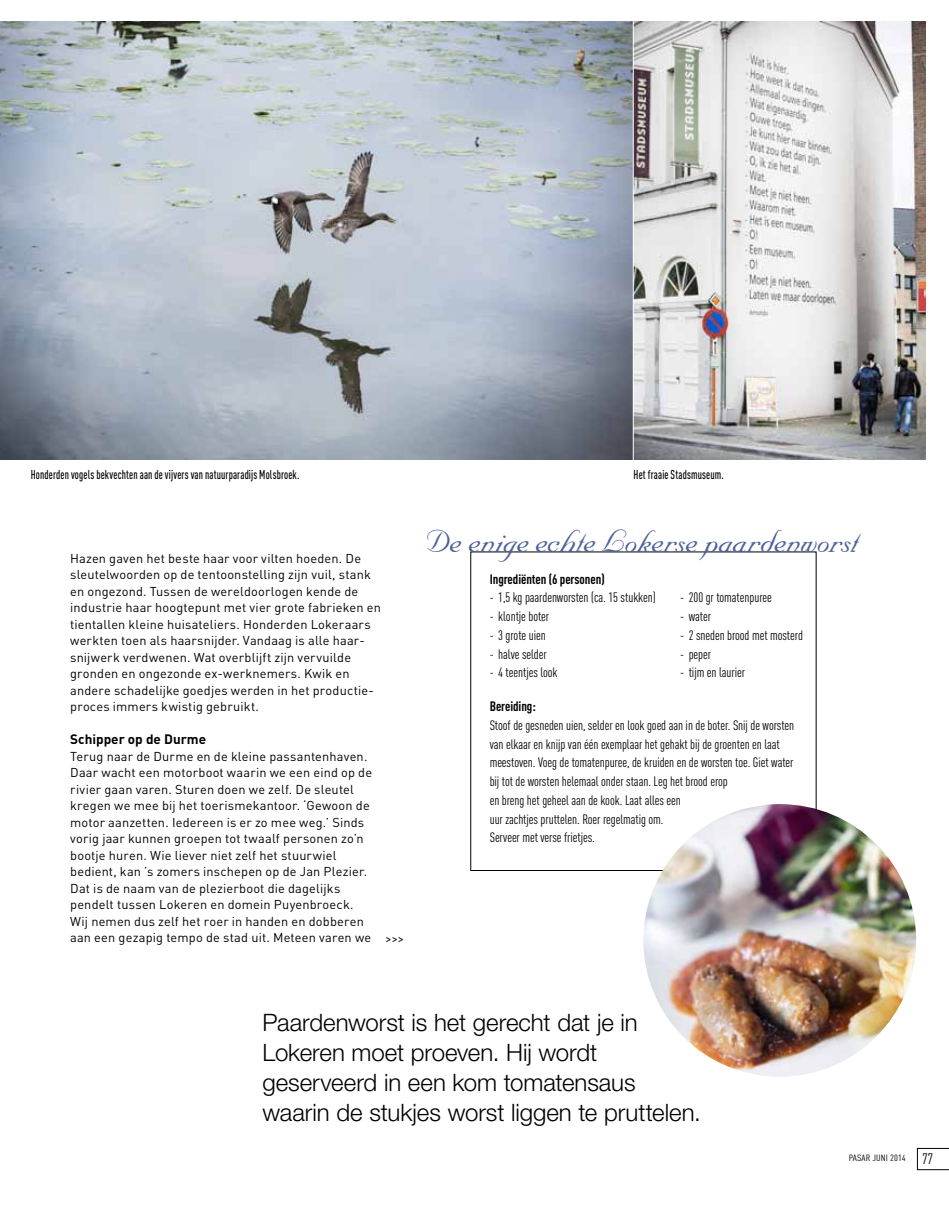
<style>
.page{position:relative;width:949px;height:1212px;background:#fff}
.page>*{position:absolute;margin:0;border:0;box-sizing:border-box;transform-origin:0 0}
.t1{font:37.5px "Nuptial Script LT Std";letter-spacing:-.01em;color:#4e6298}
.t2{font:300 24px/30px "Helvetica Neue LT Std";letter-spacing:-.005em;color:#000}
.t3{font:condensed 13.5px/18.8px "DINOT";letter-spacing:-.005em;color:#000}
.t4{font:700 condensed 13.5px "DINOT";letter-spacing:-.005em;color:#000}
.t5{font:700 13.5px "DINOT";color:#000}
.t6{font:12.75px/16.5px "DINOT";letter-spacing:.015em;color:#000}
.t7{font:500 condensed 12.75px "DINOT";letter-spacing:.015em;color:#000;scale:.85 1}
.t8{font:condensed 9px "DINOT";letter-spacing:.01em;color:#000;scale:1.2 1}
.s1{font-size:15px}
</style>
<div class="page">
<img style="left:1px;top:21px;width:631px;height:438px">
<img style="left:0;top:21px;width:1px;height:438px">
<img style="left:643px;top:804px;width:272px;height:273px">
<img style="left:633px;top:21px;width:292px;height:438px">
<svg style="left:916px;top:1148px;width:32px;height:22px"></svg>
<p class="t7" style="left:31px;top:466px;width:317px">Honderden vogels bekvechten aan de vijvers van natuurparadijs Molsbroek.</p>
<p class="t7" style="left:633px;top:466px;width:107px">Het fraaie Stadsmuseum.</p>
<p class="t6" style="left:70px;top:549px;width:312px">Hazen gaven het beste haar voor vilten hoeden. De sleutelwoorden op de tentoonstelling zijn vuil, stank en ongezond. Tussen de wereldoorlogen kende de industrie haar hoogtepunt met vier grote fabrieken en tientallen kleine huisateliers. Honderden Lokeraars werkten toen als haarsnijder. Vandaag is alle haar&shy;snijwerk verdwenen. Wat overblijft zijn vervuilde gronden en ongezonde ex-werknemers. Kwik en andere schadelijke goedjes werden in het productie&shy;proces immers kwistig gebruikt.</p>
<p class="t5" style="left:70px;top:730px;width:137px">Schipper op de Durme</p>
<p class="t6" style="left:70px;top:747px;width:303px">Terug naar de Durme en de kleine passantenhaven.<br>Daar wacht een motorboot waarin we een eind op de rivier gaan varen. Sturen doen we zelf. De sleutel kregen we mee bij het toerismekantoor. ‘Gewoon de motor aanzetten. Iedereen is er zo mee weg.’ Sinds vorig jaar kunnen groepen tot twaalf personen zo’n bootje huren. Wie liever niet zelf het stuurwiel bedient, kan ’s zomers inschepen op de Jan Plezier.<br>Dat is de naam van de plezierboot die dagelijks pendelt tussen Lokeren en domein Puyenbroeck.<br>Wij nemen dus zelf het roer in handen en dobberen aan een gezapig tempo de stad uit. Meteen varen we</p>
<p class="t6" style="left:385px;top:930px;width:21px">&gt;&gt;&gt;</p>
<h1 class="t1" style="left:425px;top:520px;width:435px">De enige echte Lokerse paardenworst</h1>
<p class="t4" style="left:489px;top:570px;width:117px">Ingrediënten (6 personen)</p>
<p class="t3" style="left:489px;top:588px;width:167px">- 1,5 kg paardenworsten (ca. 15 stukken)</p>
<p class="t3" style="left:489px;top:607px;width:61px">- klontje boter</p>
<p class="t3" style="left:489px;top:625px;width:58px">- 3 grote uien</p>
<p class="t3" style="left:489px;top:644px;width:58px">- halve selder</p>
<p class="t3" style="left:489px;top:663px;width:69px">- 4 teentjes look</p>
<p class="t3" style="left:680px;top:588px;width:93px">- 200 gr tomatenpuree</p>
<p class="t3" style="left:680px;top:607px;width:32px">- water</p>
<p class="t3" style="left:680px;top:625px;width:124px">- 2 sneden brood met mosterd</p>
<p class="t3" style="left:680px;top:644px;width:32px">- peper</p>
<p class="t3" style="left:680px;top:663px;width:66px">- tijm en laurier</p>
<p class="t4" style="left:489px;top:698px;width:48px">Bereiding:</p>
<p class="t3" style="left:489px;top:716px;width:306px">Stoof de gesneden uien, selder en look goed aan in de boter. Snij de worsten van elkaar en knijp van één exemplaar het gehakt bij de groenten en laat meestoven. Voeg de tomatenpuree, de kruiden en de worsten toe. Giet water bij tot de worsten helemaal onder staan. Leg het brood erop<br>en breng het geheel aan de kook. Laat alles een<br>uur zachtjes pruttelen. Roer regelmatig om.<br>Serveer met verse frietjes.</p>
<h2 class="t2" style="left:262px;top:1007px;width:439px">Paardenworst is het gerecht dat je in Lokeren moet proeven. Hij wordt geserveerd in een kom tomatensaus waarin de stukjes worst liggen te pruttelen.</h2>
<p class="t8" style="left:848px;top:1153px;width:72px">PASAR juni 2014 <span class="s1">77</span></p>
</div>
